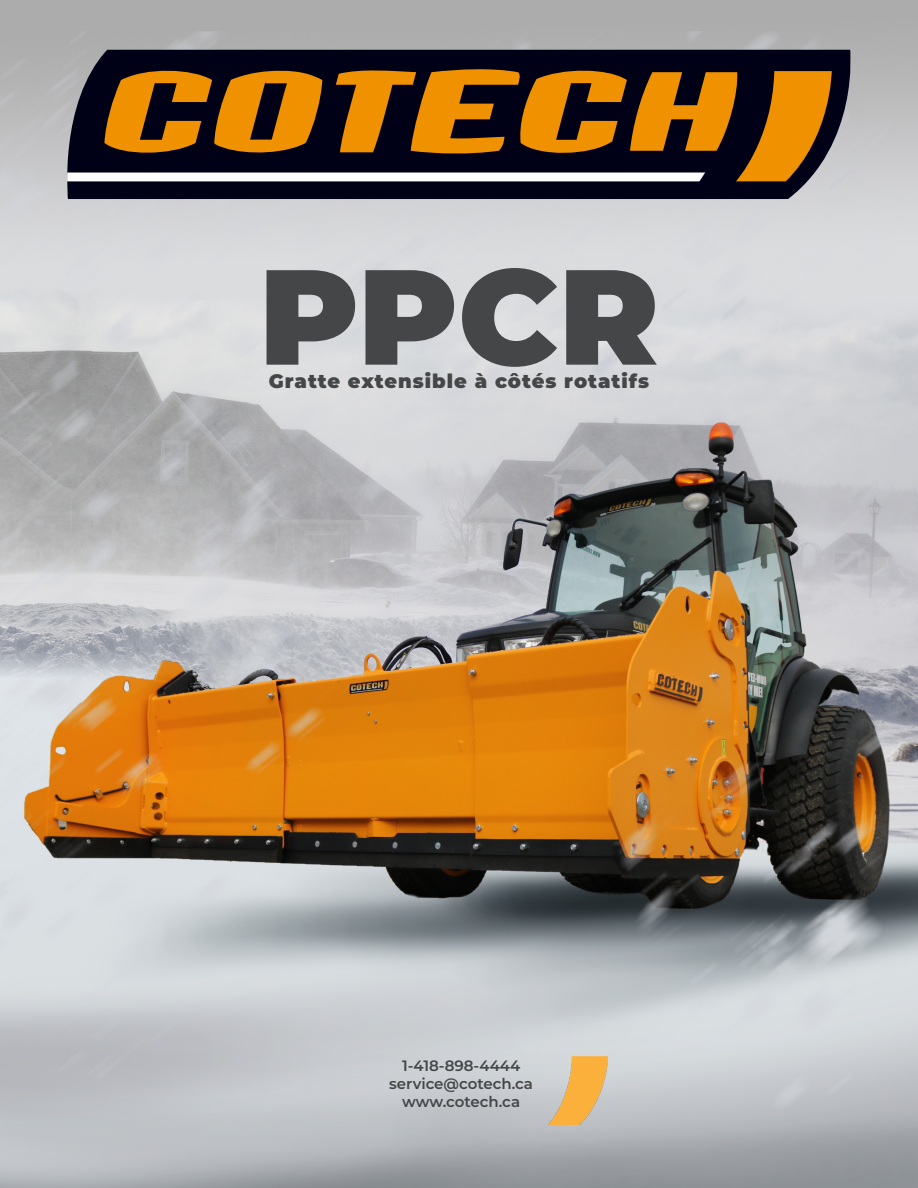
<style>
.page{position:relative;width:918px;height:1188px;background:#fff}
.page>*{position:absolute;margin:0;border:0;box-sizing:border-box;transform-origin:0 0}
.t1{font:900 135px "Montserrat";color:#454647}
.t2{font:900 19.5px "Montserrat";letter-spacing:.05em;color:#454647}
.t3{font:600 15px "Montserrat";color:#454647}
</style>
<div class="page">
<img style="left:0;top:0;width:918px;height:1188px">
<svg style="left:58px;top:50px;width:802px;height:149px;background:#232336"></svg>
<svg style="left:67px;top:67px;width:765px;height:114px;background:#78501e"></svg>
<img style="left:549px;top:1056px;width:59px;height:69px">
<p class="t1" style="left:259px;top:215px;width:402px">PPCR</p>
<p class="t2" style="left:269px;top:367px;width:382px">Gratte extensible à côtés rotatifs</p>
<p class="t3" style="left:402px;top:1055px;width:120px">1-418-898-4444</p>
<p class="t3" style="left:389px;top:1073px;width:145px">service@cotech.ca</p>
<p class="t3" style="left:402px;top:1091px;width:120px">www.cotech.ca</p>
</div>
